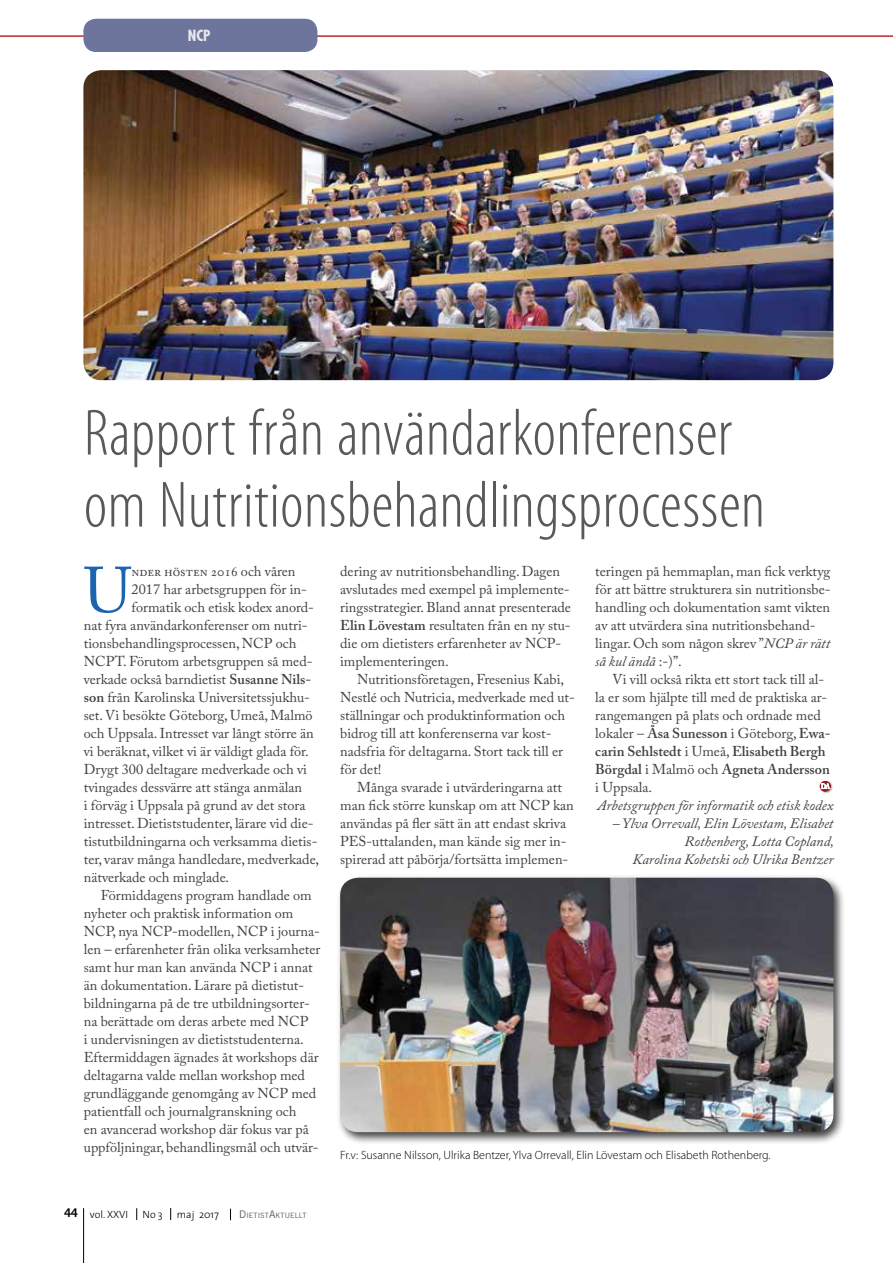
<style>
.page{position:relative;width:893px;height:1263px;background:#fff}
.page>*{position:absolute;margin:0;border:0;box-sizing:border-box;transform-origin:0 0}
.t1{font:300 condensed 66px/72px "Myriad Pro";letter-spacing:.005em;color:#58595b}
.t2{font:64.2px "Adobe Caslon Pro";color:#1c64b0}
.t3{font:700 condensed 15px "Futura Std";color:#e9e9ea}
.t4{font:14.25px/18px "Adobe Caslon Pro";color:#414042}
.t5{font:14.25px/18px "Adobe Caslon Pro";letter-spacing:-.025em;color:#414042}
.t6{font:italic 14.25px/18px "Adobe Caslon Pro";color:#414042;text-align:right}
.t7{font:13.5px "Adobe Caslon Pro";color:#414042}
.t8{font:300 12px "Myriad Pro";color:#000}
.t9{font:300 10.5px "The Sans";color:#000}
.t10{font:7.35px "Trade Gothic";letter-spacing:.015em;color:#58595b}
.s1{font-weight:600}
.s2{font-size:14.25px}
.s3{font-style:italic}
.s4{font-family:"Trade Gothic";font-weight:700;font-size:12px}
.s5{font-size:10.5px}
</style>
<div class="page">
<div style="left:336px;top:874px;width:510px;height:270px;background:#000;opacity:.75"></div>
<img style="left:340px;top:878px;width:493px;height:254px">
<img style="left:83px;top:70px;width:750px;height:310px">
<div style="left:819px;top:781px;width:13px;height:12px;background:#000;opacity:.27"></div>
<div style="left:820px;top:781px;width:11px;height:11px;border:1px solid #961b1e;border-radius:50%"></div>
<svg style="left:821px;top:783px;width:9px;height:6px"></svg>
<hr style="left:83px;top:1208px;width:1px;height:55px;background:#000">
<svg style="left:170px;top:1208px;width:1px;height:12px"></svg>
<svg style="left:136px;top:1208px;width:1px;height:12px"></svg>
<hr style="left:0;top:35px;width:893px;height:2px;background:#b8292f">
<div style="left:83px;top:19px;width:234px;height:33px;background:#6e759c;border-radius:13px"></div>
<p class="t3" style="left:188px;top:26px;width:24px">NCP</p>
<h1 class="t1" style="left:84px;top:396px;width:683px">Rapport från användarkonferenser om Nutritionsbehandlingsprocessen</h1>
<p class="t4" style="left:340px;top:562px;width:232px">dering av nutritionsbehandling. Dagen avslutades med exempel på implemente&shy;ringsstrategier. Bland annat presenterade <span class="s1">Elin Lövestam</span> resultaten från en ny stu&shy;die om dietisters erfarenheter av NCP&shy;implementeringen.</p>
<p class="t4" style="left:340px;top:670px;width:236px;text-indent:17px">Nutritionsföretagen, Fresenius Kabi, Nestlé och Nutricia, medverkade med ut&shy;ställningar och produktinformation och bidrog till att konferenserna var kost&shy;nadsfria för deltagarna. Stort tack till er för det!</p>
<p class="t4" style="left:340px;top:778px;width:235px;text-align:center">Många svarade i utvärderingarna att<br>man fick större kunskap om att NCP kan användas på fler sätt än att endast skriva PES-uttalanden, man kände sig mer in&shy;spirerad att påbörja/fortsätta implemen-</p>
<h2 class="t2" style="left:84px;top:552px;width:49px">U</h2>
<p class="t7" style="left:132px;top:563px;width:165px">nder hösten 2016 <span class="s2">och våren</span></p>
<p class="t4" style="left:595px;top:562px;width:237px">teringen på hemmaplan, man fick verktyg för att bättre strukturera sin nutritionsbe&shy;handling och dokumentation samt vikten av att utvärdera sina nutritionsbehand&shy;lingar. Och som någon skrev ”<span class="s3">NCP är rätt så kul ändå</span> :-)”.</p>
<p class="t5" style="left:595px;top:670px;width:237px;text-indent:17px">Vi vill också rikta ett stort tack till al&shy;la er som hjälpte till med de praktiska ar&shy;rangemangen på plats och ordnade med lokaler – <span class="s1">Åsa Sunesson</span> i Göteborg, <span class="s1">Ewa&shy;carin Sehlstedt</span> i Umeå, <span class="s1">Elisabeth Bergh Börgdal</span> i Malmö och <span class="s1">Agneta Andersson </span>i Uppsala.</p>
<p class="t6" style="left:598px;top:796px;width:237px">Arbetsgruppen för informatik och etisk kodex</p>
<p class="t6" style="left:613px;top:814px;width:223px">– Ylva Orrevall, Elin Lövestam, Elisabet<br>Rothenberg, Lotta Copland,<br>Karolina Kobetski och Ulrika Bentzer</p>
<p class="t4" style="left:132px;top:580px;width:177px">2017 har arbetsgruppen för in-</p>
<p class="t4" style="left:132px;top:598px;width:184px">formatik och etisk kodex anord-</p>
<p class="t4" style="left:84px;top:616px;width:225px">nat fyra användarkonferenser om nutri-</p>
<p class="t4" style="left:84px;top:634px;width:214px">tionsbehandlingsprocessen, NCP och</p>
<p class="t4" style="left:84px;top:652px;width:230px">NCPT. Förutom arbetsgruppen så med-</p>
<p class="t4" style="left:84px;top:670px;width:229px">verkade också barndietist <span class="s1">Susanne Nils-</span></p>
<p class="t4" style="left:84px;top:688px;width:228px"><span class="s1">son</span> från Karolinska Universitetssjukhu-</p>
<p class="t4" style="left:84px;top:706px;width:230px">set. Vi besökte Göteborg, Umeå, Malmö</p>
<p class="t4" style="left:84px;top:724px;width:231px">och Uppsala. Intresset var långt större än</p>
<p class="t4" style="left:84px;top:742px;width:227px">vi beräknat, vilket vi är väldigt glada för.</p>
<p class="t4" style="left:84px;top:760px;width:225px">Drygt 300 deltagare medverkade och vi</p>
<p class="t4" style="left:84px;top:778px;width:220px">tvingades dessvärre att stänga anmälan</p>
<p class="t4" style="left:84px;top:796px;width:223px">i förväg i Uppsala på grund av det stora</p>
<p class="t4" style="left:84px;top:814px;width:231px">intresset. Dietiststudenter, lärare vid die-</p>
<p class="t4" style="left:84px;top:832px;width:235px">tistutbildningarna och verksamma dietis-</p>
<p class="t4" style="left:84px;top:850px;width:237px">ter, varav många handledare, medverkade,</p>
<p class="t4" style="left:84px;top:868px;width:147px">nätverkade och minglade.</p>
<p class="t4" style="left:101px;top:886px;width:212px">Förmiddagens program handlade om</p>
<p class="t4" style="left:84px;top:904px;width:211px">nyheter och praktisk information om</p>
<p class="t4" style="left:84px;top:922px;width:238px">NCP, nya NCP-modellen, NCP i journa-</p>
<p class="t4" style="left:84px;top:940px;width:238px">len – erfarenheter från olika verksamheter</p>
<p class="t4" style="left:84px;top:958px;width:230px">samt hur man kan använda NCP i annat</p>
<p class="t4" style="left:84px;top:976px;width:222px">än dokumentation. Lärare på dietistut-</p>
<p class="t4" style="left:84px;top:994px;width:228px">bildningarna på de tre utbildningsorter-</p>
<p class="t4" style="left:84px;top:1012px;width:226px">na berättade om deras arbete med NCP</p>
<p class="t4" style="left:84px;top:1030px;width:222px">i undervisningen av dietiststudenterna.</p>
<p class="t4" style="left:84px;top:1048px;width:236px">Eftermiddagen ägnades åt workshops där</p>
<p class="t4" style="left:84px;top:1066px;width:223px">deltagarna valde mellan workshop med</p>
<p class="t4" style="left:84px;top:1084px;width:234px">grundläggande genomgång av NCP med</p>
<p class="t4" style="left:84px;top:1102px;width:214px">patientfall och journalgranskning och</p>
<p class="t4" style="left:84px;top:1120px;width:227px">en avancerad workshop där fokus var på</p>
<p class="t4" style="left:84px;top:1138px;width:236px">uppföljningar, behandlingsmål och utvär-</p>
<p class="t8" style="left:340px;top:1149px;width:432px">Fr.v: Susanne Nilsson, Ulrika Bentzer, Ylva Orrevall, Elin Lövestam och Elisabeth Rothenberg.</p>
<p class="t9" style="left:64px;top:1205px;width:65px"><span class="s4">44</span> vol. XXVI</p>
<p class="t9" style="left:143px;top:1205px;width:22px">No 3</p>
<p class="t9" style="left:177px;top:1205px;width:44px">maj 2017</p>
<p class="t10" style="left:239px;top:1211px;width:69px"><span class="s5">D</span>IETIST<span class="s5">A</span>KTUELLT</p>
</div>
